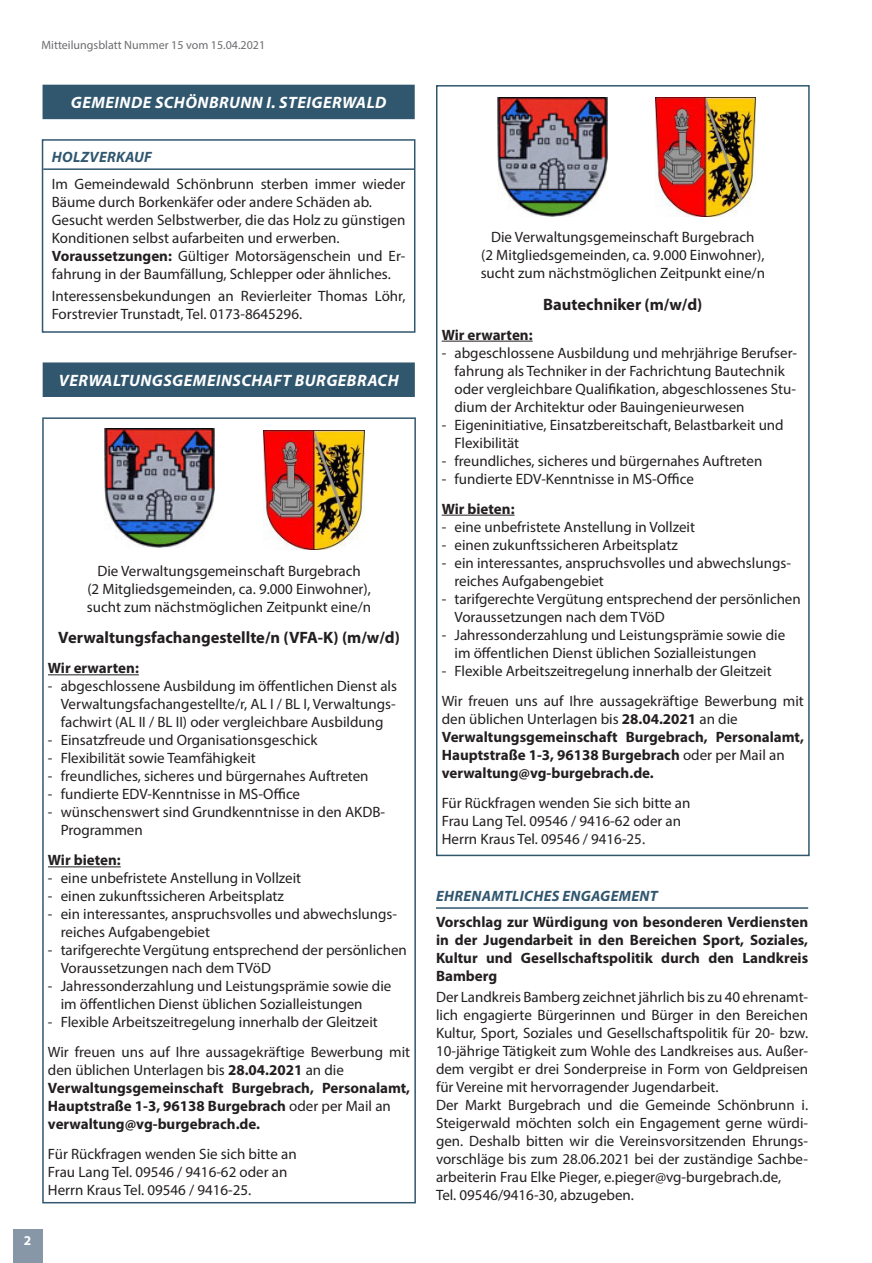
<style>
.page{position:relative;width:872px;height:1263px;background:#fff}
.page>*{position:absolute;margin:0;border:0;box-sizing:border-box;transform-origin:0 0}
.Rubrik{font:italic 700 16.5px "Myriad Pro";letter-spacing:.03em;color:#fff}
.Überschrift_H2{font:700 16.5px "Myriad Pro";color:#231f20}
.Überschrift_H2-2{font:15px/18px "Myriad Pro";color:#231f20}
.Überschrift_H2-3{font:700 15px/18px "Myriad Pro";color:#231f20}
.Überschrift_H1{font:italic 700 15px "Myriad Pro";letter-spacing:.02em;color:#31576f}
.t1{font:700 13.5px "Myriad Pro";color:#fff}
.t2{font:12px "Myriad Pro";color:#6c6d70}
.s1{font-weight:700}
.s2{font-weight:400}
</style>
<div class="page">
<div style="left:43px;top:362px;width:372px;height:35px;background:#31576f"></div>
<div style="left:43px;top:85px;width:372px;height:34px;background:#31576f"></div>
<hr style="left:442px;top:341px;width:90px;height:1px;background:#231f20">
<hr style="left:442px;top:515px;width:72px;height:1px;background:#231f20">
<div style="left:436px;top:85px;width:373px;height:771px;border:2px solid #31576f"></div>
<hr style="left:48px;top:674px;width:91px;height:1px;background:#231f20">
<hr style="left:48px;top:866px;width:73px;height:1px;background:#231f20">
<div style="left:42px;top:417px;width:374px;height:786px;border:2px solid #31576f"></div>
<img style="left:264px;top:430px;width:100px;height:119px">
<img style="left:655px;top:97px;width:100px;height:119px">
<img style="left:497px;top:97px;width:110px;height:119px">
<img style="left:104px;top:428px;width:110px;height:119px">
<hr style="left:43px;top:168px;width:371px;height:2px;background:#31576f">
<div style="left:42px;top:139px;width:373px;height:194px;border:2px solid #31576f"></div>
<hr style="left:436px;top:907px;width:372px;height:2px;background:#31576f">
<div style="left:13px;top:1229px;width:30px;height:34px;background:#8797a8"></div>
<p class="t2" style="left:41px;top:38px;width:225px">Mitteilungsblatt Nummer 15 vom 15.04.2021</p>
<p class="Rubrik" style="left:71px;top:92px;width:317px">GEMEINDE SCHÖNBRUNN I. STEIGERWALD</p>
<p class="Überschrift_H1" style="left:52px;top:147px;width:102px">HOLZVERKAUF</p>
<p class="Überschrift_H2-2" style="left:52px;top:174px;width:355px">Im Gemeindewald Schönbrunn sterben immer wieder<br>Bäume durch Borkenkäfer oder andere Schäden ab.</p>
<p class="Überschrift_H2-2" style="left:52px;top:210px;width:355px">Gesucht werden Selbstwerber, die das Holz zu günstigen<br>Konditionen selbst aufarbeiten und erwerben.</p>
<p class="Überschrift_H2-2" style="left:52px;top:246px;width:355px"><span class="s1">Voraussetzungen:</span> Gültiger Motorsägenschein und Er&shy;fahrung in der Baumfällung, Schlepper oder ähnliches.</p>
<p class="Überschrift_H2-2" style="left:52px;top:287px;width:355px">Interessensbekundungen an Revierleiter Thomas Löhr,<br>Forstrevier Trunstadt, Tel. 0173-8645296.</p>
<p class="Rubrik" style="left:59px;top:369px;width:341px">VERWALTUNGSGEMEINSCHAFT BURGEBRACH</p>
<p class="t1" style="left:24px;top:1231px;width:9px">2</p>
<p class="Überschrift_H2-2" style="left:97px;top:561px;width:265px">Die Verwaltungsgemeinschaft Burgebrach</p>
<p class="Überschrift_H2-2" style="left:87px;top:579px;width:285px">(2 Mitgliedsgemeinden, ca. 9.000 Einwohner),</p>
<p class="Überschrift_H2-2" style="left:87px;top:597px;width:286px">sucht zum nächstmöglichen Zeitpunkt eine/n</p>
<p class="Überschrift_H2" style="left:58px;top:627px;width:343px">Verwaltungsfachangestellte/n (VFA-K) (m/w/d)</p>
<p class="Überschrift_H2-3" style="left:48px;top:659px;width:92px">Wir erwarten:</p>
<p class="Überschrift_H2-2" style="left:61px;top:677px;width:338px;text-align:justify;text-indent:-13px">- abgeschlossene Ausbildung im öffentlichen Dienst als Verwaltungsfachangestellte/r, AL I / BL I, Verwaltungs&shy;fachwirt (AL II / BL II) oder vergleichbare Ausbildung</p>
<p class="Überschrift_H2-2" style="left:48px;top:731px;width:271px">- Einsatzfreude und Organisationsgeschick</p>
<p class="Überschrift_H2-2" style="left:48px;top:749px;width:209px">- Flexibilität sowie Teamfähigkeit</p>
<p class="Überschrift_H2-2" style="left:48px;top:767px;width:322px">- freundliches, sicheres und bürgernahes Auftreten</p>
<p class="Überschrift_H2-2" style="left:48px;top:785px;width:254px">- fundierte EDV-Kenntnisse in MS-Office</p>
<p class="Überschrift_H2-2" style="left:61px;top:803px;width:326px;text-indent:-13px">- wünschenswert sind Grundkenntnisse in den AKDB-<br>Programmen</p>
<p class="Überschrift_H2-3" style="left:48px;top:851px;width:74px">Wir bieten:</p>
<p class="Überschrift_H2-2" style="left:48px;top:869px;width:255px">- eine unbefristete Anstellung in Vollzeit</p>
<p class="Überschrift_H2-2" style="left:48px;top:887px;width:237px">- einen zukunftssicheren Arbeitsplatz</p>
<p class="Überschrift_H2-2" style="left:61px;top:905px;width:338px;text-indent:-13px">- ein interessantes, anspruchsvolles und abwechslungs&shy;reiches Aufgabengebiet</p>
<p class="Überschrift_H2-2" style="left:61px;top:941px;width:348px;text-indent:-13px">- tarifgerechte Vergütung entsprechend der persönlichen<br>Voraussetzungen nach dem TVöD</p>
<p class="Überschrift_H2-2" style="left:61px;top:977px;width:332px;text-indent:-13px">- Jahressonderzahlung und Leistungsprämie sowie die im öffentlichen Dienst üblichen Sozialleistungen</p>
<p class="Überschrift_H2-2" style="left:48px;top:1013px;width:331px">- Flexible Arbeitszeitregelung innerhalb der Gleitzeit</p>
<p class="Überschrift_H2-2" style="left:48px;top:1043px;width:364px">Wir freuen uns auf Ihre aussagekräftige Bewerbung mit den üblichen Unterlagen bis <span class="s1">28.04.2021</span> an die</p>
<p class="Überschrift_H2-3" style="left:48px;top:1079px;width:364px">Verwaltungsgemeinschaft Burgebrach, Personalamt,<br>Hauptstraße 1-3, 96138 Burgebrach <span class="s2">oder per Mail an</span></p>
<p class="Überschrift_H2-3" style="left:48px;top:1115px;width:214px">verwaltung@vg-burgebrach.de.</p>
<p class="Überschrift_H2-2" style="left:48px;top:1145px;width:250px">Für Rückfragen wenden Sie sich bitte an</p>
<p class="Überschrift_H2-2" style="left:48px;top:1163px;width:241px">Frau Lang Tel. 09546 / 9416-62 oder an</p>
<p class="Überschrift_H2-2" style="left:48px;top:1181px;width:205px">Herrn Kraus Tel. 09546 / 9416-25.</p>
<p class="Überschrift_H2-2" style="left:491px;top:228px;width:265px">Die Verwaltungsgemeinschaft Burgebrach</p>
<p class="Überschrift_H2-2" style="left:481px;top:246px;width:285px">(2 Mitgliedsgemeinden, ca. 9.000 Einwohner),</p>
<p class="Überschrift_H2-2" style="left:480px;top:264px;width:286px">sucht zum nächstmöglichen Zeitpunkt eine/n</p>
<p class="Überschrift_H2" style="left:543px;top:293px;width:161px">Bautechniker (m/w/d)</p>
<p class="Überschrift_H2-3" style="left:442px;top:325px;width:92px">Wir erwarten:</p>
<p class="Überschrift_H2-2" style="left:442px;top:343px;width:357px">- abgeschlossene Ausbildung und mehrjährige Berufser-</p>
<p class="Überschrift_H2-2" style="left:454px;top:361px;width:343px">fahrung als Techniker in der Fachrichtung Bautechnik oder vergleichbare Qualifikation, abgeschlossenes Stu&shy;dium der Architektur oder Bauingenieurwesen</p>
<p class="Überschrift_H2-2" style="left:454px;top:415px;width:331px;text-indent:-13px">- Eigeninitiative, Einsatzbereitschaft, Belastbarkeit und<br>Flexibilität</p>
<p class="Überschrift_H2-2" style="left:442px;top:451px;width:322px">- freundliches, sicheres und bürgernahes Auftreten</p>
<p class="Überschrift_H2-2" style="left:442px;top:469px;width:254px">- fundierte EDV-Kenntnisse in MS-Office</p>
<p class="Überschrift_H2-3" style="left:442px;top:499px;width:74px">Wir bieten:</p>
<p class="Überschrift_H2-2" style="left:442px;top:517px;width:255px">- eine unbefristete Anstellung in Vollzeit</p>
<p class="Überschrift_H2-2" style="left:442px;top:535px;width:237px">- einen zukunftssicheren Arbeitsplatz</p>
<p class="Überschrift_H2-2" style="left:454px;top:553px;width:338px;text-indent:-13px">- ein interessantes, anspruchsvolles und abwechslungs&shy;reiches Aufgabengebiet</p>
<p class="Überschrift_H2-2" style="left:454px;top:589px;width:348px;text-indent:-13px">- tarifgerechte Vergütung entsprechend der persönlichen<br>Voraussetzungen nach dem TVöD</p>
<p class="Überschrift_H2-2" style="left:454px;top:625px;width:332px;text-indent:-13px">- Jahressonderzahlung und Leistungsprämie sowie die im öffentlichen Dienst üblichen Sozialleistungen</p>
<p class="Überschrift_H2-2" style="left:442px;top:661px;width:331px">- Flexible Arbeitszeitregelung innerhalb der Gleitzeit</p>
<p class="Überschrift_H2-2" style="left:442px;top:691px;width:364px">Wir freuen uns auf Ihre aussagekräftige Bewerbung mit den üblichen Unterlagen bis <span class="s1">28.04.2021</span> an die</p>
<p class="Überschrift_H2-3" style="left:442px;top:727px;width:364px">Verwaltungsgemeinschaft Burgebrach, Personalamt,<br>Hauptstraße 1-3, 96138 Burgebrach <span class="s2">oder per Mail an</span></p>
<p class="Überschrift_H2-3" style="left:442px;top:763px;width:214px">verwaltung@vg-burgebrach.de.</p>
<p class="Überschrift_H2-2" style="left:442px;top:793px;width:250px">Für Rückfragen wenden Sie sich bitte an</p>
<p class="Überschrift_H2-2" style="left:442px;top:811px;width:241px">Frau Lang Tel. 09546 / 9416-62 oder an</p>
<p class="Überschrift_H2-2" style="left:442px;top:829px;width:205px">Herrn Kraus Tel. 09546 / 9416-25.</p>
<p class="Überschrift_H1" style="left:436px;top:886px;width:223px">EHRENAMTLICHES ENGAGEMENT</p>
<p class="Überschrift_H2-3" style="left:436px;top:913px;width:374px;text-align:justify">Vorschlag zur Würdigung von besonderen Verdiensten in der Jugendarbeit in den Bereichen Sport, Soziales, Kultur und Gesellschaftspolitik durch den Landkreis Bamberg</p>
<p class="Überschrift_H2-2" style="left:436px;top:988px;width:374px;text-align:justify">Der Landkreis Bamberg zeichnet jährlich bis zu 40 ehrenamt&shy;lich engagierte Bürgerinnen und Bürger in den Bereichen Kultur, Sport, Soziales und Gesellschaftspolitik für 20- bzw.<br>10-jährige Tätigkeit zum Wohle des Landkreises aus. Außer&shy;dem vergibt er drei Sonderpreise in Form von Geldpreisen für Vereine mit hervorragender Jugendarbeit.</p>
<p class="Überschrift_H2-2" style="left:436px;top:1096px;width:374px;text-align:justify">Der Markt Burgebrach und die Gemeinde Schönbrunn i.<br>Steigerwald möchten solch ein Engagement gerne würdi&shy;gen. Deshalb bitten wir die Vereinsvorsitzenden Ehrungs&shy;vorschläge bis zum 28.06.2021 bei der zuständige Sachbe&shy;arbeiterin Frau Elke Pieger, e.pieger@vg-burgebrach.de,</p>
<p class="Überschrift_H2-2" style="left:436px;top:1186px;width:199px">Tel. 09546/9416-30, abzugeben.</p>
</div>
